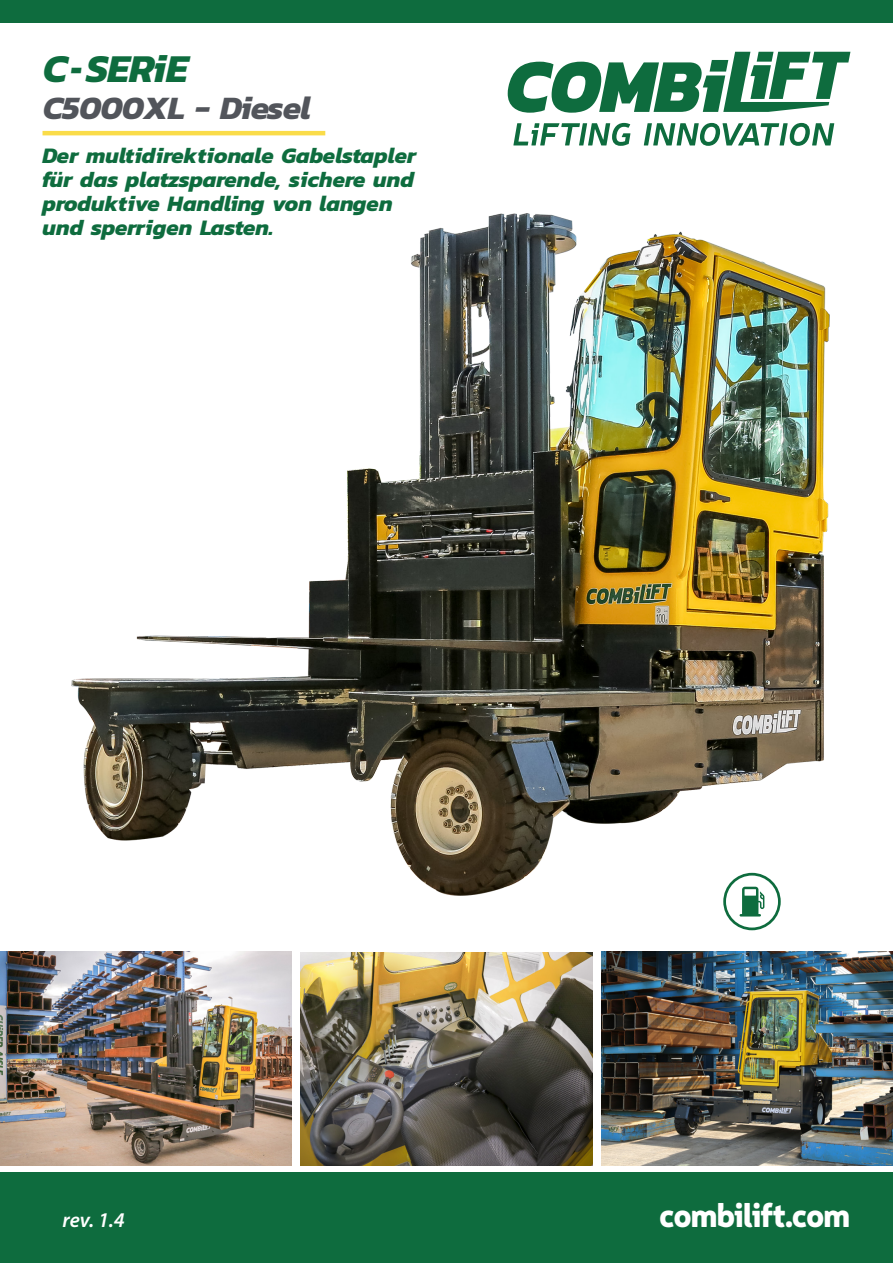
<style>
.page{position:relative;width:893px;height:1263px;background:#fff}
.page>*{position:absolute;margin:0;border:0;box-sizing:border-box;transform-origin:0 0}
.t1{font:italic 700 40.05px "Kanit";letter-spacing:-.02em;color:#0e6c3e}
.t2{font:italic 700 33.15px "Kanit";letter-spacing:-.02em;color:#52555b}
.t3{font:900 33px "Neris";letter-spacing:-.04em;color:#fff}
.t4{font:italic 700 22.5px/24px "Kanit";color:#0e6c3e}
.t5{font:italic 600 21px "Myriad Pro";color:#fff}
</style>
<div class="page">
<img style="left:0;top:122px;width:887px;height:917px">
<div style="left:0;top:1172px;width:893px;height:91px;background:#0e6c3e"></div>
<div style="left:0;top:0;width:893px;height:22px;background:#0e6c3e"></div>
<svg style="left:508px;top:52px;width:342px;height:61px"></svg>
<svg style="left:513px;top:123px;width:117px;height:23px"></svg>
<svg style="left:644px;top:123px;width:190px;height:23px"></svg>
<hr style="left:43px;top:131px;width:282px;height:4px;background:#fadc49">
<img style="left:0;top:952px;width:292px;height:213px">
<img style="left:601px;top:952px;width:292px;height:213px">
<img style="left:300px;top:952px;width:292px;height:213px">
<svg style="left:723px;top:873px;width:58px;height:57px"></svg>
<p class="t1" style="left:43px;top:38px;width:147px">C- SERiE</p>
<p class="t2" style="left:43px;top:82px;width:269px">C5000XL - Diesel</p>
<p class="t4" style="left:43px;top:142px;width:375px">Der multidirektionale Gabelstapler für das platzsparende, sichere und produktive Handling von langen und sperrigen Lasten.</p>
<p class="t5" style="left:63px;top:1207px;width:64px">rev. 1.4</p>
<p class="t3" style="left:659px;top:1191px;width:193px">combilift.com</p>
</div>
